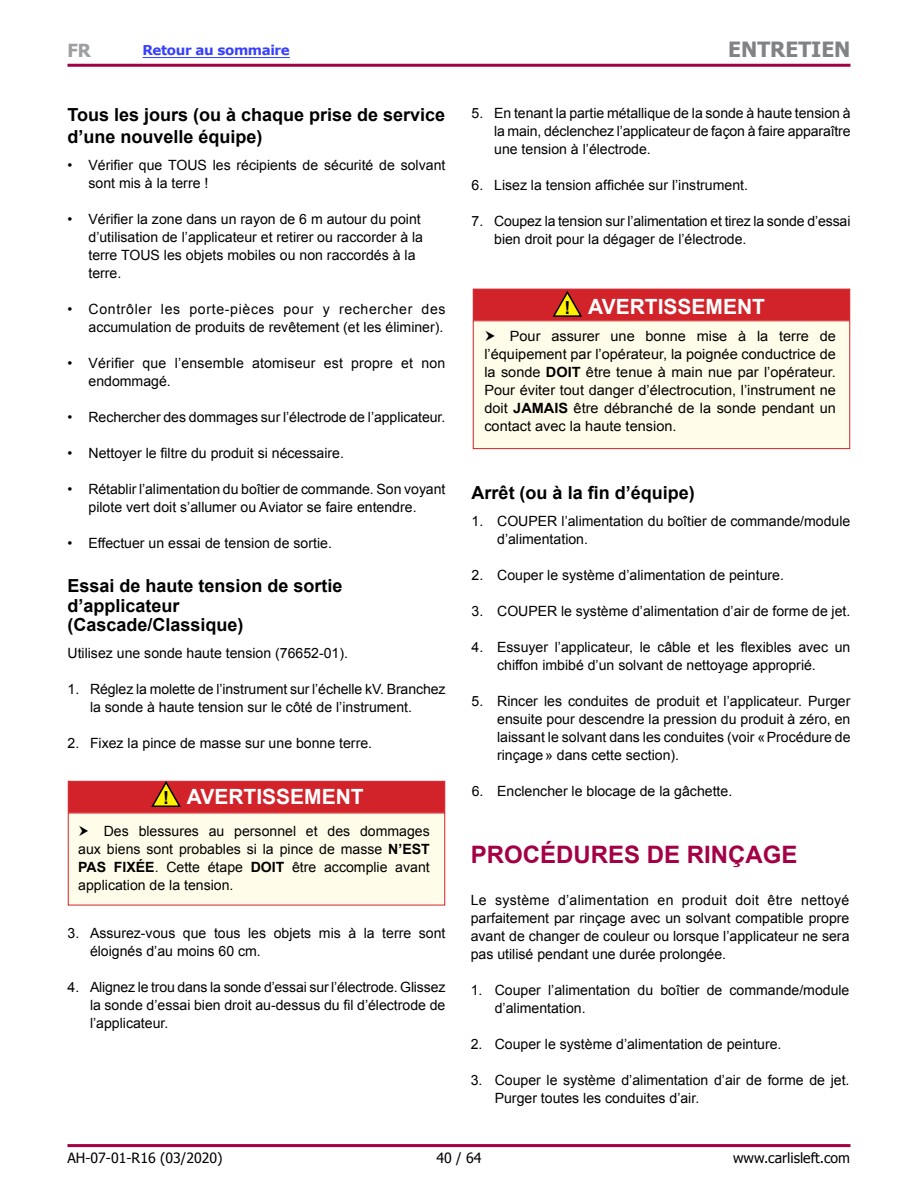
<style>
.page{position:relative;width:918px;height:1188px;background:#fff}
.page>*{position:absolute;margin:0;border:0;box-sizing:border-box;transform-origin:0 0}
.t1{font:700 24px "Arial";color:#a30046}
.t2{font:700 21px "Arial";color:#fff}
.t3{font:700 21px "Tahoma";color:#808285}
.t4{font:700 18px/19.5px "Arial";color:#000}
.t5{font:700 18px "Tahoma";color:#9d9fa2}
.t6{font:14.1px/18px "Arial";color:#000}
.t7{font:14.1px "Tahoma";color:#000}
.t8{font:700 13.5px "Verdana";letter-spacing:-.03em;color:#363ffb}
.s1{font-size:18px;color:#000}
.s2{font-weight:700}
</style>
<div class="page">
<div style="left:473px;top:289px;width:377px;height:31px;background:#d2232a"></div>
<div style="left:473px;top:320px;width:377px;height:129px;background:#fffde9;border:1px solid #d2232a"></div>
<div style="left:68px;top:781px;width:377px;height:32px;background:#d2232a;border:1px solid #d2232a"></div>
<div style="left:68px;top:813px;width:377px;height:92px;background:#fffde9"></div>
<svg style="left:551px;top:290px;width:33px;height:27px"></svg>
<svg style="left:150px;top:780px;width:32px;height:27px"></svg>
<hr style="left:142px;top:57px;width:148px;height:1px;background:#363ffb">
<hr style="left:68px;top:64px;width:782px;height:3px;background:#a30046">
<hr style="left:68px;top:1144px;width:782px;height:3px;background:#a30046">
<p class="t5" style="left:68px;top:37px;width:25px">FR</p>
<h2 class="t3" style="left:728px;top:35px;width:124px">ENTRETIEN</h2>
<p class="t8" style="left:142px;top:41px;width:149px">Retour au sommaire</p>
<p class="t4" style="left:68px;top:105px;width:379px;line-height:21.6px">Tous les jours (ou à chaque prise de service d’une nouvelle équipe)</p>
<p class="t6" style="left:88px;top:156px;width:358px;text-indent:-21px">• Vérifier que TOUS les récipients de sécurité de solvant sont mis à la terre !</p>
<p class="t6" style="left:88px;top:210px;width:336px;text-indent:-21px">• Vérifier la zone dans un rayon de 6 m autour du point d’utilisation de l’applicateur et retirer ou raccorder à la terre TOUS les objets mobiles ou non raccordés à la terre.</p>
<p class="t6" style="left:68px;top:300px;width:380px;text-align:right">• Contrôler les porte-pièces pour y rechercher des accumulation de produits de revêtement (et les éliminer).</p>
<p class="t6" style="left:88px;top:354px;width:358px;text-indent:-21px">• Vérifier que l’ensemble atomiseur est propre et non endommagé.</p>
<p class="t6" style="left:68px;top:408px;width:379px">• Rechercher des dommages sur l’électrode de l’applicateur.</p>
<p class="t6" style="left:68px;top:444px;width:278px">• Nettoyer le filtre du produit si nécessaire.</p>
<p class="t6" style="left:68px;top:480px;width:379px;text-align:center">• Rétablir l’alimentation du boîtier de commande. Son voyant pilote vert doit s’allumer ou Aviator se faire entendre.</p>
<p class="t6" style="left:68px;top:534px;width:266px">• Effectuer un essai de tension de sortie.</p>
<p class="t4" style="left:68px;top:577px;width:277px">Essai de haute tension de sortie d’applicateur (Cascade/Classique)</p>
<p class="t6" style="left:68px;top:645px;width:282px">Utilisez une sonde haute tension (76652-01).</p>
<p class="t6" style="left:90px;top:681px;width:357px;text-indent:-23px">1. Réglez la molette de l’instrument sur l’échelle kV. Branchez la sonde à haute tension sur le côté de l’instrument.</p>
<p class="t6" style="left:68px;top:735px;width:306px">2. Fixez la pince de masse sur une bonne terre.</p>
<h2 class="t2" style="left:163px;top:783px;width:202px"><span class="s1">!</span> AVERTISSEMENT</h2>
<p class="t6" style="left:78px;top:822px;width:353px;text-align:justify;text-indent:26px">Des blessures au personnel et des dommages aux biens sont probables si la pince de masse <span class="s2">N’EST PAS FIXÉE</span>. Cette étape <span class="s2">DOIT</span> être accomplie avant application de la tension.</p>
<p class="t6" style="left:90px;top:924px;width:357px;text-indent:-23px">3. Assurez-vous que tous les objets mis à la terre sont éloignés d’au moins 60 cm.</p>
<p class="t6" style="left:90px;top:978px;width:357px;text-align:justify;text-indent:-23px">4. Alignez le trou dans la sonde d’essai sur l’électrode. Glissez la sonde d’essai bien droit au-dessus du fil d’électrode de l’applicateur.</p>
<p class="t6" style="left:494px;top:104px;width:358px;text-align:justify;text-indent:-23px">5. En tenant la partie métallique de la sonde à haute tension à la main, déclenchez l’applicateur de façon à faire apparaître une tension à l’électrode.</p>
<p class="t6" style="left:472px;top:176px;width:278px">6. Lisez la tension affichée sur l’instrument.</p>
<p class="t6" style="left:494px;top:212px;width:358px;text-indent:-23px">7. Coupez la tension sur l’alimentation et tirez la sonde d’essai bien droit pour la dégager de l’électrode.</p>
<h2 class="t2" style="left:564px;top:293px;width:202px"><span class="s1">!</span> AVERTISSEMENT</h2>
<p class="t6" style="left:484px;top:327px;width:353px;text-align:justify;text-indent:26px">Pour assurer une bonne mise à la terre de l’équipement par l’opérateur, la poignée conductrice de la sonde <span class="s2">DOIT</span> être tenue à main nue par l’opérateur.<br>Pour éviter tout danger d’électrocution, l’instrument ne doit <span class="s2">JAMAIS</span> être débranché de la sonde pendant un contact avec la haute tension.</p>
<p class="t4" style="left:472px;top:484px;width:225px">Arrêt (ou à la fin d’équipe)</p>
<p class="t6" style="left:497px;top:513px;width:355px;text-indent:-26px">1. COUPER l’alimentation du boîtier de commande/module d’alimentation.</p>
<p class="t6" style="left:472px;top:567px;width:314px">2. Couper le système d’alimentation de peinture.</p>
<p class="t6" style="left:472px;top:603px;width:380px">3. COUPER le système d’alimentation d’air de forme de jet.</p>
<p class="t6" style="left:497px;top:639px;width:355px;text-indent:-26px">4. Essuyer l’applicateur, le câble et les flexibles avec un chiffon imbibé d’un solvant de nettoyage approprié.</p>
<p class="t6" style="left:497px;top:693px;width:355px;text-align:justify;text-indent:-26px">5. Rincer les conduites de produit et l’applicateur. Purger ensuite pour descendre la pression du produit à zéro, en laissant le solvant dans les conduites (voir «Procédure de rinçage» dans cette section).</p>
<p class="t6" style="left:472px;top:783px;width:262px">6. Enclencher le blocage de la gâchette.</p>
<h1 class="t1" style="left:471px;top:838px;width:328px">PROCÉDURES DE RINÇAGE</h1>
<p class="t6" style="left:471px;top:891px;width:380px;text-align:justify">Le système d’alimentation en produit doit être nettoyé parfaitement par rinçage avec un solvant compatible propre avant de changer de couleur ou lorsque l’applicateur ne sera pas utilisé pendant une durée prolongée.</p>
<p class="t6" style="left:495px;top:981px;width:356px;text-indent:-24px">1. Couper l’alimentation du boîtier de commande/module d’alimentation.</p>
<p class="t6" style="left:471px;top:1035px;width:312px">2. Couper le système d’alimentation de peinture.</p>
<p class="t6" style="left:495px;top:1071px;width:356px;text-indent:-24px">3. Couper le système d’alimentation d’air de forme de jet.<br>Purger toutes les conduites d’air.</p>
<p class="t7" style="left:68px;top:1149px;width:157px">AH-07-01-R16 (03/2020)</p>
<p class="t7" style="left:436px;top:1149px;width:46px">40 / 64</p>
<p class="t7" style="left:733px;top:1149px;width:119px">www.carlisleft.com</p>
</div>
